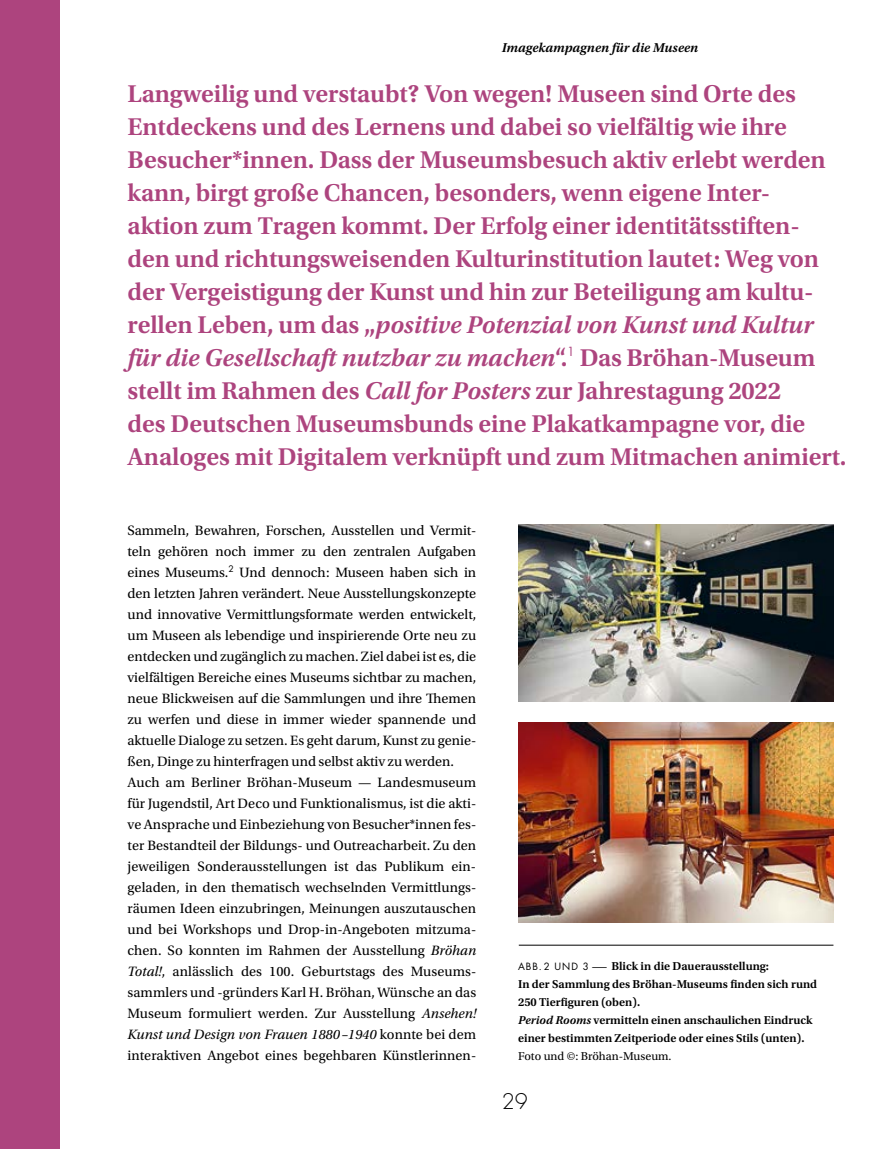
<style>
.page{position:relative;width:893px;height:1149px;background:#fff}
.page>*{position:absolute;margin:0;border:0;box-sizing:border-box;transform-origin:0 0}
.t1{font:600 25.5px/33px "Utopia Std";letter-spacing:-.005em;color:#ad447e}
.t2{font:300 21px "Futura Std";color:#000}
.t3{font:14.25px/21px "Utopia Std";color:#000}
.t4{font:italic 600 13.5px "Utopia Std";color:#000}
.t5{font:600 12px/18px "Utopia Std";color:#000}
.t6{font:12px "Utopia Std";color:#000}
.s1{font-style:italic}
.s2{font-family:"Futura Std";font-weight:400;font-size:9.75px}
</style>
<div class="page">
<div style="left:0;top:0;width:60px;height:1148px;background:#ad447e"></div>
<img style="left:519px;top:722px;width:314px;height:200px">
<img style="left:519px;top:524px;width:314px;height:177px">
<hr style="left:519px;top:944px;width:314px;height:1px;background:#000">
<p class="t4" style="left:502px;top:40px;width:198px">Imagekampagnen für die Museen</p>
<p class="t1" style="left:128px;top:77px;width:720px">Langweilig und verstaubt? Von wegen! Museen sind Orte des Entdeckens und des Lernens und dabei so vielfältig wie ihre Besucher*innen. Dass der Museumsbesuch aktiv erlebt werden kann, birgt große Chancen, besonders, wenn eigene Inter-<br>aktion zum Tragen kommt. Der Erfolg einer identitätsstiften&shy;den und richtungsweisenden Kulturinstitution lautet: Weg von der Vergeistigung der Kunst und hin zur Beteiligung am kultu&shy;rellen Leben, um das „<span class="s1">positive Potenzial von Kunst und Kultur für die Gesellschaft nutzbar zu machen</span>“.<sup>1</sup> Das Bröhan-Museum stellt im Rahmen des <span class="s1">Call for Posters</span> zur Jahrestagung 2022<br>des Deutschen Museumsbunds eine Plakatkampagne vor, die Analoges mit Digitalem verknüpft und zum Mitmachen animiert.</p>
<p class="t3" style="left:128px;top:520px;width:350px">Sammeln, Bewahren, Forschen, Ausstellen und Vermit&shy;teln gehören noch immer zu den zentralen Aufgaben eines Museums.<sup>2</sup> Und dennoch: Museen haben sich in den letzten Jahren verändert. Neue Ausstellungskonzepte und innovative Vermittlungsformate werden entwickelt, um Museen als lebendige und inspirierende Orte neu zu entdecken und zugänglich zu machen. Ziel dabei ist es, die vielfältigen Bereiche eines Museums sichtbar zu machen, neue Blickweisen auf die Sammlungen und ihre Themen zu werfen und diese in immer wieder spannende und aktuelle Dialoge zu setzen. Es geht darum, Kunst zu genie&shy;ßen, Dinge zu hinterfragen und selbst aktiv zu werden.<br>Auch am Berliner Bröhan-Museum — Landesmuseum für Jugendstil, Art Deco und Funktionalismus, ist die akti&shy;ve Ansprache und Einbeziehung von Besucher*innen fes&shy;ter Bestandteil der Bildungs- und Outreacharbeit. Zu den jeweiligen Sonderausstellungen ist das Publikum ein&shy;geladen, in den thematisch wechselnden Vermittlungs&shy;räumen Ideen einzubringen, Meinungen auszutauschen und bei Workshops und Drop-in-Angeboten mitzuma&shy;chen. So konnten im Rahmen der Ausstellung <span class="s1">Bröhan Total!</span>, anlässlich des 100. Geburtstags des Museums&shy;sammlers und -gründers Karl H. Bröhan, Wünsche an das Museum formuliert werden. Zur Ausstellung <span class="s1">Ansehen!<br>Kunst und Design von Frauen 1880–1940</span> konnte bei dem interaktiven Angebot eines begehbaren Künstlerinnen-</p>
<p class="t5" style="left:518px;top:956px;width:301px"><span class="s2">ABB. 2 UND 3—</span>Blick in die Dauerausstellung:<br>In der Sammlung des Bröhan-Museums finden sich rund 250 Tierfiguren (oben).<br><span class="s1">Period Rooms</span> vermitteln einen anschaulichen Eindruck einer bestimmten Zeitperiode oder eines Stils (unten).</p>
<p class="t6" style="left:518px;top:1048px;width:155px">Foto und ©: Bröhan-Museum.</p>
<h2 class="t2" style="left:502px;top:1088px;width:28px">29</h2>
</div>
